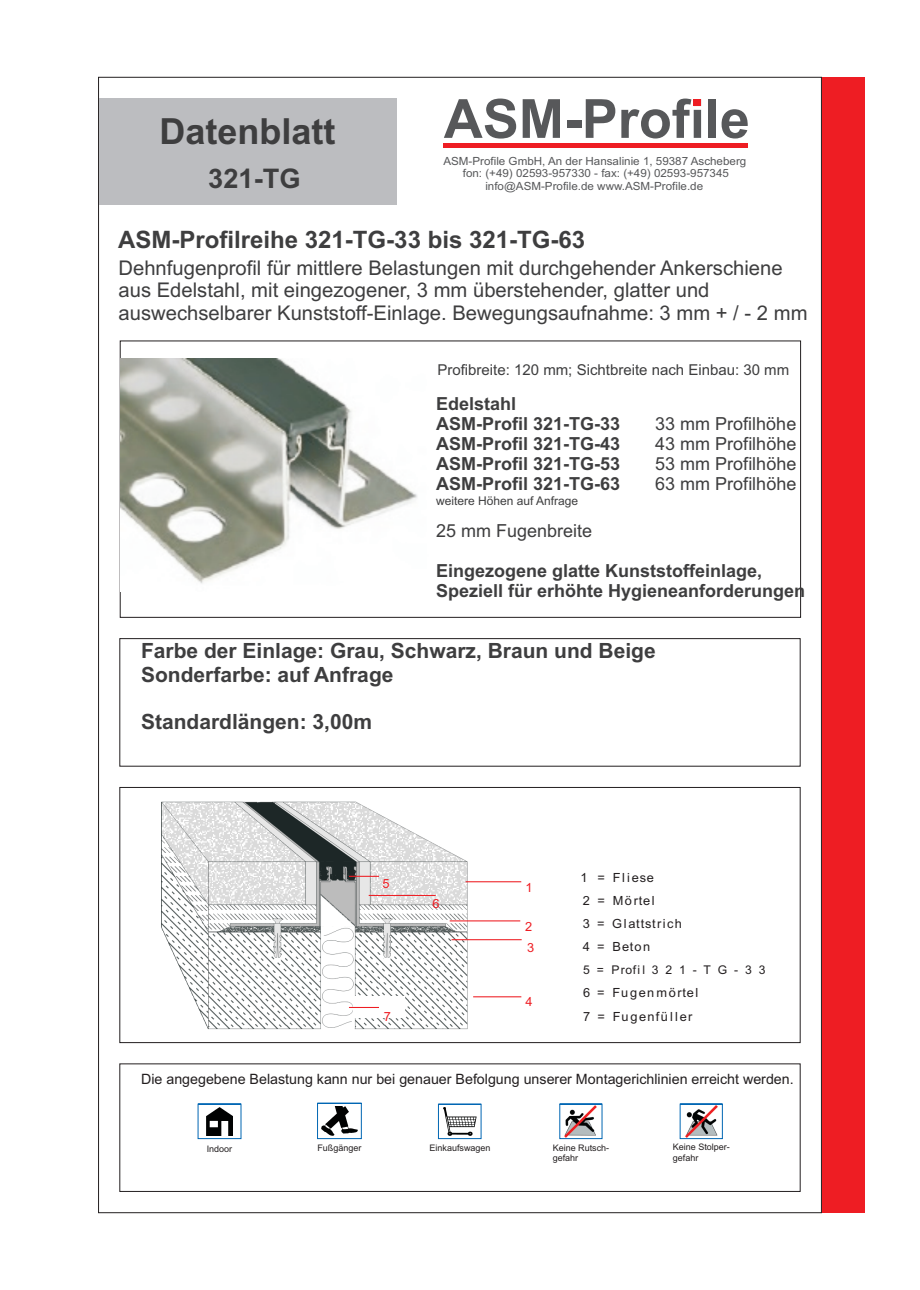
<style>
.page{position:relative;width:920px;height:1290px;background:#fff}
.page>*{position:absolute;margin:0;border:0;box-sizing:border-box;transform-origin:0 0}
.t1{font:700 54px "Arial";color:#57585a}
.t2{font:700 36px "Arial";color:#3e3e3f}
.t3{font:700 27px "Arial";color:#3e3e3f}
.t4{font:700 24px "Arial";color:#3e3e3f}
.t5{font:700 21px/23.4px "Arial";color:#3e3e3f}
.t6{font:20.25px/22.6px "Arial";color:#3e3e3f}
.t7{font:700 18px/20.1px "Arial";color:#3e3e3f}
.t8{font:18px/20.1px "Arial";color:#3e3e3f}
.t9{font:15px "Arial";color:#3e3e3f}
.t10{font:14.25px "Arial";color:#231f20}
.t11{font:12.6px/23.1px "Arial";letter-spacing:.115em;color:#231f20}
.t12{font:12.6px "Arial";color:#ee1d23}
.t13{font:12px "Arial";color:#3e3e3f}
.t14{font:12px "Arial";letter-spacing:.18em;color:#231f20}
.t15{font:11.25px/12.6px "Arial";color:#57585a;text-align:center}
.t16{font:9px/10.1px "Arial";color:#231f20}
</style>
<div class="page">
<img style="left:161px;top:801px;width:316px;height:229px">
<div style="left:119px;top:787px;width:681px;height:256px;border:1px solid #231f20"></div>
<div style="left:822px;top:77px;width:42px;height:1136px;background:#ee1d23"></div>
<div style="left:99px;top:99px;width:298px;height:106px;background:#bcbdc0"></div>
<hr style="left:444px;top:144px;width:304px;height:4px;background:#ee1d23">
<div style="left:694px;top:99px;width:7px;height:7px;background:#ee1d23"></div>
<div style="left:119px;top:1063px;width:681px;height:129px;border:1px solid #231f20"></div>
<div style="left:119px;top:638px;width:681px;height:128px;border:1px solid #231f20"></div>
<svg style="left:197px;top:1103px;width:45px;height:36px"></svg>
<svg style="left:438px;top:1103px;width:44px;height:36px"></svg>
<svg style="left:317px;top:1103px;width:45px;height:36px"></svg>
<svg style="left:679px;top:1103px;width:44px;height:36px"></svg>
<img style="left:685px;top:1105px;width:32px;height:32px">
<svg style="left:559px;top:1103px;width:44px;height:36px"></svg>
<hr style="left:369px;top:895px;width:67px;height:1px;background:#ee1d23">
<hr style="left:473px;top:996px;width:48px;height:1px;background:#ee1d23">
<hr style="left:349px;top:876px;width:30px;height:1px;background:#ee1d23">
<hr style="left:450px;top:920px;width:70px;height:1px;background:#ee1d23">
<hr style="left:466px;top:881px;width:55px;height:1px;background:#ee1d23">
<svg style="left:352px;top:995px;width:54px;height:24px"></svg>
<hr style="left:349px;top:1007px;width:30px;height:1px;background:#ee1d23">
<hr style="left:452px;top:939px;width:70px;height:1px;background:#ee1d23">
<img style="left:120px;top:358px;width:298px;height:226px">
<h2 class="t2" style="left:160px;top:117px;width:178px">Datenblatt</h2>
<h3 class="t3" style="left:208px;top:168px;width:94px">321-TG</h3>
<h1 class="t1" style="left:444px;top:99px;width:308px">ASM-Profile</h1>
<p class="t15" style="left:443px;top:155px;width:304px">ASM-Profile GmbH, An der Hansalinie 1, 59387 Ascheberg fon: (+49) 02593-957330 - fax: (+49) 02593-957345 info@ASM-Profile.de www.ASM-Profile.de</p>
<p class="t4" style="left:118px;top:230px;width:468px">ASM-Profilreihe 321-TG-33 bis 321-TG-63</p>
<p class="t6" style="left:118px;top:258px;width:691px">Dehnfugenprofil für mittlere Belastungen mit durchgehender Ankerschiene aus Edelstahl, mit eingezogener, 3 mm überstehender, glatter und auswechselbarer Kunststoff-Einlage. Bewegungsaufnahme: 3 mm + / - 2 mm</p>
<p class="t9" style="left:437px;top:364px;width:353px">Profibreite: 120 mm; Sichtbreite nach Einbau: 30 mm</p>
<p class="t7" style="left:436px;top:395px;width:186px">Edelstahl<br>ASM-Profil 321-TG-33</p>
<p class="t8" style="left:655px;top:415px;width:143px">33 mm Profilhöhe<br>43 mm Profilhöhe</p>
<p class="t7" style="left:436px;top:435px;width:186px">ASM-Profil 321-TG-43</p>
<p class="t7" style="left:436px;top:455px;width:186px">ASM-Profil 321-TG-53</p>
<p class="t8" style="left:655px;top:455px;width:143px">53 mm Profilhöhe</p>
<p class="t7" style="left:436px;top:475px;width:186px">ASM-Profil 321-TG-63</p>
<p class="t8" style="left:655px;top:475px;width:143px">63 mm Profilhöhe</p>
<p class="t13" style="left:436px;top:496px;width:144px">weitere Höhen auf Anfrage</p>
<p class="t8" style="left:436px;top:522px;width:158px">25 mm Fugenbreite</p>
<p class="t7" style="left:436px;top:563px;width:371px">Eingezogene glatte Kunststoffeinlage,<br>Speziell für erhöhte Hygieneanforderungen</p>
<p class="t5" style="left:141px;top:641px;width:516px">Farbe der Einlage: Grau, Schwarz, Braun und Beige<br>Sonderfarbe: auf Anfrage</p>
<p class="t5" style="left:141px;top:712px;width:233px">Standardlängen: 3,00m</p>
<p class="t12" style="left:383px;top:879px;width:9px">5</p>
<p class="t12" style="left:384px;top:1011px;width:9px">7</p>
<p class="t12" style="left:433px;top:899px;width:9px">6</p>
<p class="t12" style="left:525px;top:883px;width:9px">1</p>
<p class="t12" style="left:525px;top:922px;width:9px">2</p>
<p class="t12" style="left:527px;top:943px;width:9px">3</p>
<p class="t12" style="left:526px;top:997px;width:9px">4</p>
<p class="t11" style="left:581px;top:867px;width:103px">1 = Fliese<br>2 = Mörtel<br>3 = Glattstrich<br>4 = Beton</p>
<p class="t14" style="left:583px;top:965px;width:184px">5=Profil 321-TG-33</p>
<p class="t11" style="left:583px;top:982px;width:117px">6 = Fugenmörtel<br>7 = Fugenfüller</p>
<p class="t10" style="left:141px;top:1073px;width:654px">Die angegebene Belastung kann nur bei genauer Befolgung unserer Montagerichlinien erreicht werden.</p>
<p class="t16" style="left:207px;top:1145px;width:27px">Indoor</p>
<p class="t16" style="left:317px;top:1144px;width:46px">Fußgänger</p>
<p class="t16" style="left:430px;top:1144px;width:63px">Einkaufswagen</p>
<p class="t16" style="left:673px;top:1143px;width:59px">Keine Stolper&shy;gefahr</p>
<p class="t16" style="left:553px;top:1144px;width:58px">Keine Rutsch&shy;gefahr</p>
</div>
